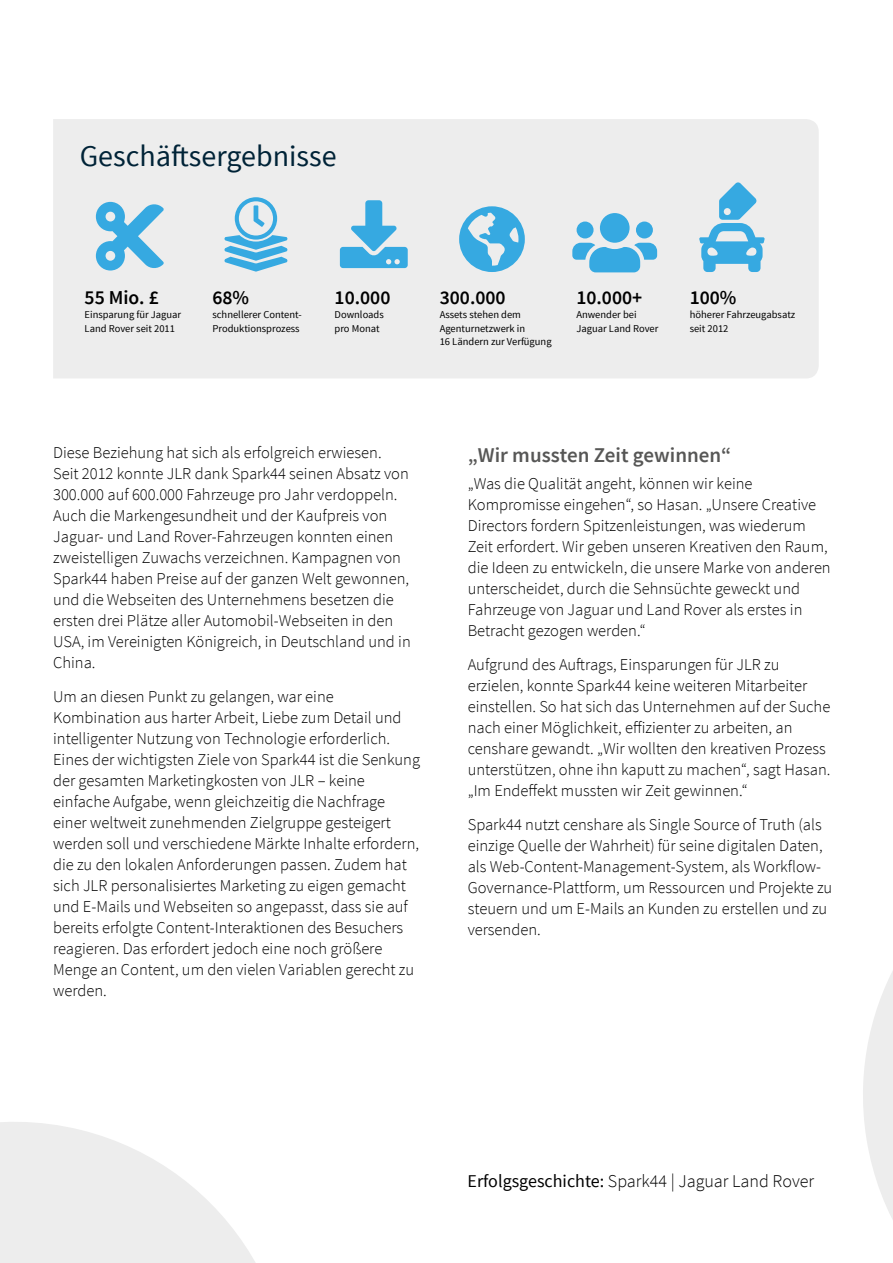
<style>
.page{position:relative;width:893px;height:1263px;background:#fff}
.page>*{position:absolute;margin:0;border:0;box-sizing:border-box;transform-origin:0 0}
.t1{font:30px "Source Sans Pro";color:#002337}
.t2{font:600 21px "Source Sans Pro";color:#575756}
.t3{font:600 19.65px "Source Sans Pro";color:#000}
.t4{font:300 18px "Source Sans Pro";color:#000}
.t5{font:300 16.5px/21px "Source Sans Pro";color:#000}
.t6{font:10.5px/13.5px "Source Sans Pro";color:#000}
.s1{font-weight:400}
</style>
<div class="page">
<svg style="left:863px;top:971px;width:30px;height:249px"></svg>
<svg style="left:0;top:1122px;width:255px;height:141px;fill:#ededed"></svg>
<div style="left:53px;top:119px;width:766px;height:259px;background:#ededed"></div>
<svg style="left:96px;top:202px;width:68px;height:68px;background:#87c7e6"></svg>
<svg style="left:340px;top:200px;width:68px;height:68px;background:#8fcae6"></svg>
<svg style="left:224px;top:197px;width:64px;height:75px;background:#a2d1e8"></svg>
<svg style="left:699px;top:182px;width:66px;height:90px;background:#95cce7"></svg>
<svg style="left:572px;top:213px;width:85px;height:59px;background:#86c6e6"></svg>
<svg style="left:459px;top:206px;width:66px;height:66px;background:#80c4e5"></svg>
<h1 class="t1" style="left:80px;top:138px;width:258px">Geschäftsergebnisse</h1>
<p class="t3" style="left:85px;top:285px;width:76px">55 Mio. £</p>
<p class="t6" style="left:85px;top:308px;width:98px">Einsparung für Jaguar<br>Land Rover seit 2011</p>
<p class="t3" style="left:212px;top:285px;width:38px">68%</p>
<p class="t6" style="left:212px;top:308px;width:91px">schnellerer Content-<br>Produktionsprozess</p>
<p class="t3" style="left:335px;top:285px;width:57px">10.000</p>
<p class="t6" style="left:335px;top:308px;width:51px">Downloads pro Monat</p>
<p class="t3" style="left:440px;top:285px;width:67px">300.000</p>
<p class="t6" style="left:440px;top:308px;width:113px">Assets stehen dem<br>Agenturnetzwerk in<br>16 Ländern zur Verfügung</p>
<p class="t3" style="left:576px;top:285px;width:67px">10.000+</p>
<p class="t6" style="left:576px;top:308px;width:84px">Anwender bei<br>Jaguar Land Rover</p>
<p class="t3" style="left:690px;top:285px;width:48px">100%</p>
<p class="t6" style="left:690px;top:308px;width:107px">höherer Fahrzeugabsatz seit 2012</p>
<p class="t5" style="left:53px;top:442px;width:359px">Diese Beziehung hat sich als erfolgreich erwiesen.<br>Seit 2012 konnte JLR dank Spark44 seinen Absatz von 300.000 auf 600.000 Fahrzeuge pro Jahr verdoppeln.<br>Auch die Markengesundheit und der Kaufpreis von Jaguar- und Land Rover-Fahrzeugen konnten einen zweistelligen Zuwachs verzeichnen. Kampagnen von Spark44 haben Preise auf der ganzen Welt gewonnen, und die Webseiten des Unternehmens besetzen die ersten drei Plätze aller Automobil-Webseiten in den USA, im Vereinigten Königreich, in Deutschland und in China.</p>
<p class="t5" style="left:53px;top:686px;width:368px">Um an diesen Punkt zu gelangen, war eine Kombination aus harter Arbeit, Liebe zum Detail und intelligenter Nutzung von Technologie erforderlich.<br>Eines der wichtigsten Ziele von Spark44 ist die Senkung der gesamten Marketingkosten von JLR – keine einfache Aufgabe, wenn gleichzeitig die Nachfrage einer weltweit zunehmenden Zielgruppe gesteigert werden soll und verschiedene Märkte Inhalte erfordern, die zu den lokalen Anforderungen passen. Zudem hat sich JLR personalisiertes Marketing zu eigen gemacht und E-Mails und Webseiten so angepasst, dass sie auf bereits erfolgte Content-Interaktionen des Besuchers reagieren. Das erfordert jedoch eine noch größere Menge an Content, um den vielen Variablen gerecht zu werden.</p>
<p class="t2" style="left:468px;top:441px;width:265px">„Wir mussten Zeit gewinnen“</p>
<p class="t5" style="left:468px;top:473px;width:364px">„Was die Qualität angeht, können wir keine Kompromisse eingehen“, so Hasan. „Unsere Creative Directors fordern Spitzenleistungen, was wiederum Zeit erfordert. Wir geben unseren Kreativen den Raum, die Ideen zu entwickeln, die unsere Marke von anderen unterscheidet, durch die Sehnsüchte geweckt und Fahrzeuge von Jaguar und Land Rover als erstes in Betracht gezogen werden.“</p>
<p class="t5" style="left:468px;top:654px;width:364px">Aufgrund des Auftrags, Einsparungen für JLR zu erzielen, konnte Spark44 keine weiteren Mitarbeiter einstellen. So hat sich das Unternehmen auf der Suche nach einer Möglichkeit, effizienter zu arbeiten, an censhare gewandt. „Wir wollten den kreativen Prozess unterstützen, ohne ihn kaputt zu machen“, sagt Hasan. „Im Endeffekt mussten wir Zeit gewinnen.“</p>
<p class="t5" style="left:468px;top:814px;width:366px">Spark44 nutzt censhare als Single Source of Truth (als einzige Quelle der Wahrheit) für seine digitalen Daten, als Web-Content-Management-System, als Workflow-Governance-Plattform, um Ressourcen und Projekte zu steuern und um E-Mails an Kunden zu erstellen und zu versenden.</p>
<p class="t4" style="left:467px;top:1170px;width:348px"><span class="s1">Erfolgsgeschichte:</span> Spark44 | Jaguar Land Rover</p>
</div>
